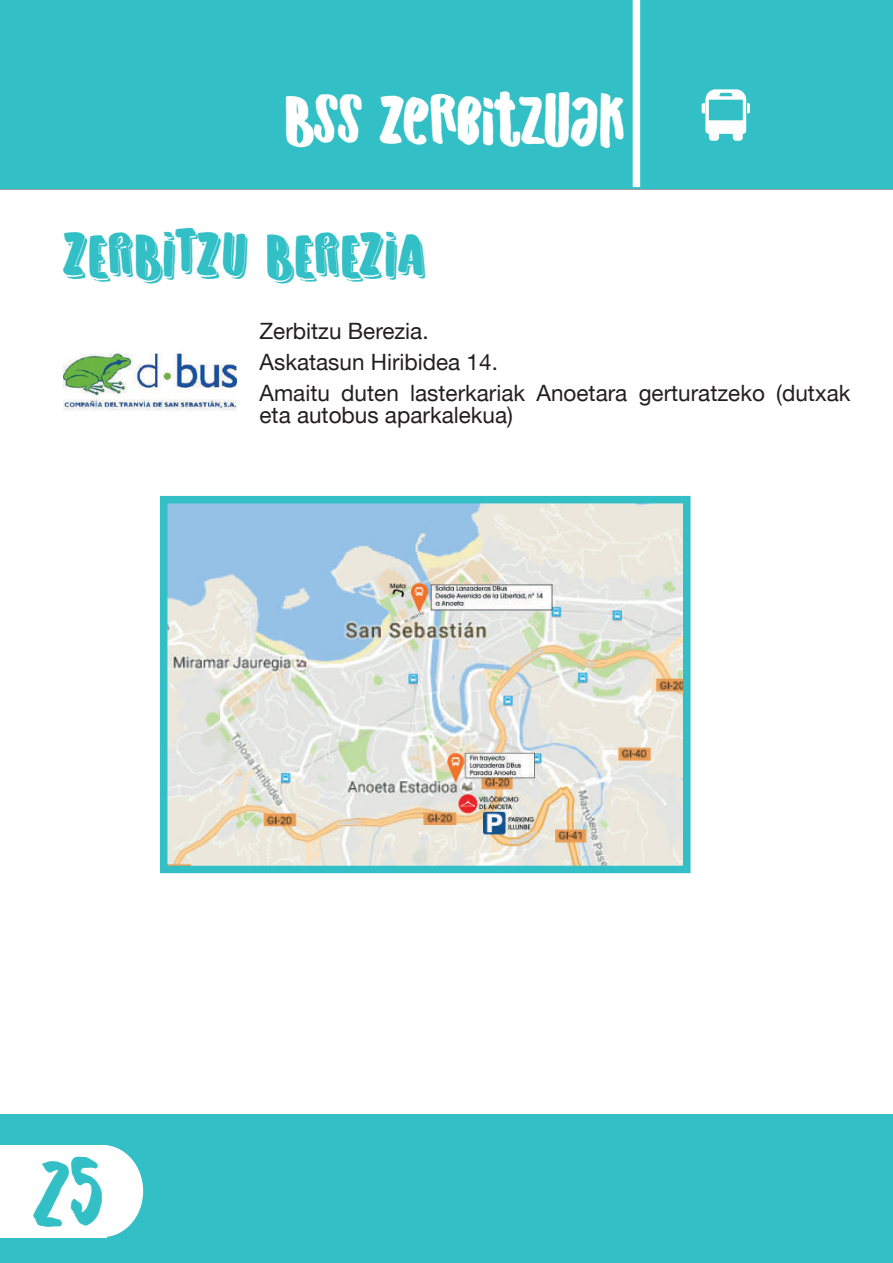
<style>
.page{position:relative;width:893px;height:1263px;background:#fff}
.page>*{position:absolute;margin:0;border:0;box-sizing:border-box;transform-origin:0 0}
.t1{font:42px "Hand Originals";color:#32bfc5}
.t2{font:30px "Hand Originals";color:#fff}
.t3{font:27px "Originalsis Out";color:#32bfc5}
.t4{font:22.5px/31px "Helvetica Neue LT";color:#231f20}
</style>
<div class="page">
<hr style="left:0;top:189px;width:893px;height:1px;background:#5f5f62">
<div style="left:0;top:0;width:893px;height:188px;background:#32bfc5"></div>
<div style="left:0;top:1114px;width:893px;height:149px;background:#32bfc5"></div>
<div style="left:0;top:1145px;width:106px;height:92px;background:#fff"></div>
<div style="left:62px;top:1145px;width:81px;height:92px;background:#fff;border-radius:50%"></div>
<img style="left:64px;top:353px;width:173px;height:58px">
<img style="left:169px;top:505px;width:512px;height:359px">
<div style="left:160px;top:496px;width:530px;height:377px;border:8px solid #32bfc5"></div>
<svg style="left:702px;top:89px;width:48px;height:52px"></svg>
<div style="left:633px;top:0;width:7px;height:187px;background:#fff"></div>
<h2 class="t2" style="left:285px;top:109px;width:341px">BSS ZERBITZUAK</h2>
<p class="t3" style="left:64px;top:243px;width:364px">ZERBITZU BEREZIA</p>
<p class="t4" style="left:260px;top:315px;width:592px">Zerbitzu Berezia.<br>Askatasun Hiribidea 14.<br>Amaitu duten lasterkariak Anoetara gerturatzeko (dutxak</p>
<p class="t4" style="left:260px;top:399px;width:255px">eta autobus aparkalekua)</p>
<h1 class="t1" style="left:35px;top:1180px;width:68px">25</h1>
</div>
